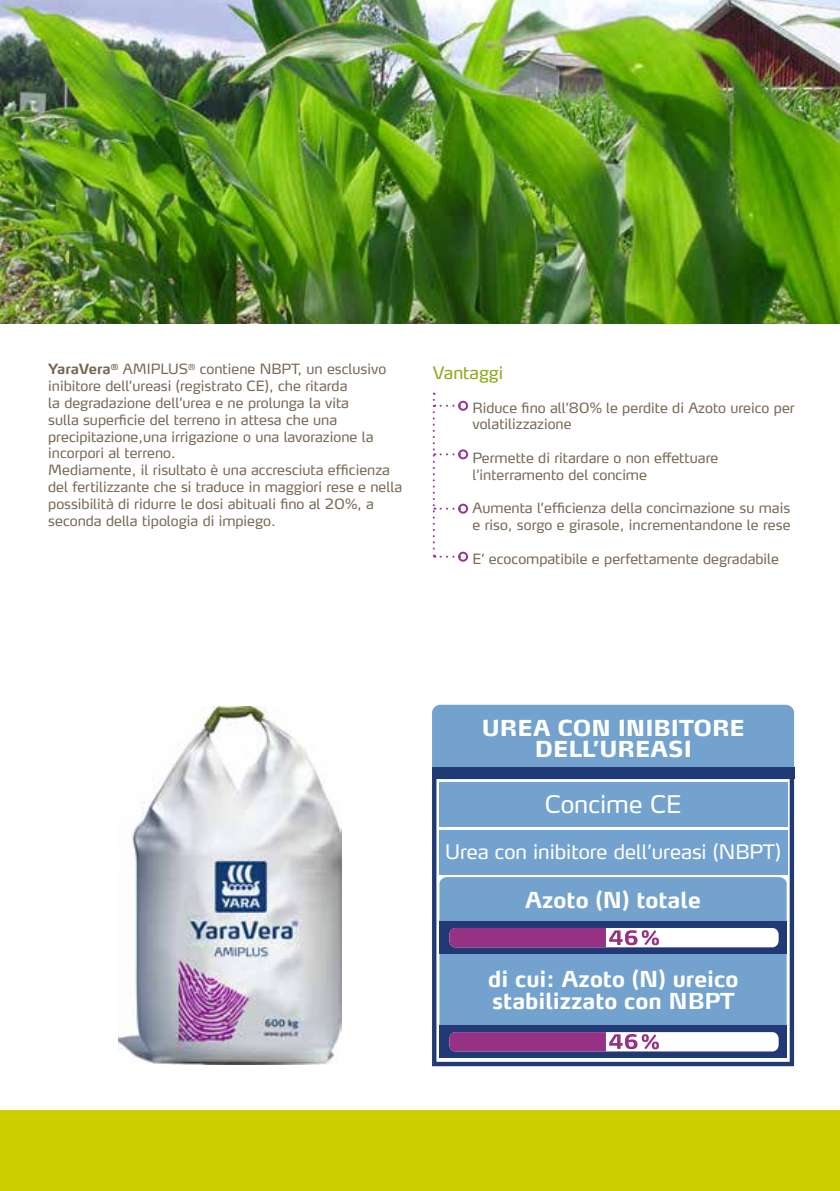
<style>
.page{position:relative;width:840px;height:1191px;background:#fff}
.page>*{position:absolute;margin:0;border:0;box-sizing:border-box;transform-origin:0 0}
.t1{font:24.2px "Yara Max LF";color:#fff}
.t2{font:700 22px/22px "Yara Max LF";color:#fff}
.t3{font:800 22px/22px "Yara Max LF";color:#fff;text-align:center}
.t4{font:19.8px "Yara Max LF";color:#fff}
.t5{font:17px "Yara Max LF";color:#8ba915}
.t6{font:14px/16.8px "Yara Max LF";color:#796956}
.s1{font-weight:700}
</style>
<div class="page">
<img style="left:0;top:0;width:839px;height:323px">
<div style="left:458px;top:401px;width:10px;height:10px;border:2px solid #923a8e;border-radius:50%"></div>
<div style="left:458px;top:449px;width:10px;height:10px;border:2px solid #923a8e;border-radius:50%"></div>
<div style="left:458px;top:503px;width:10px;height:10px;border:2px solid #923a8e;border-radius:50%"></div>
<svg style="left:432px;top:393px;width:28px;height:165px"></svg>
<div style="left:458px;top:552px;width:10px;height:10px;border:2px solid #923a8e;border-radius:50%"></div>
<img style="left:119px;top:706px;width:223px;height:359px">
<div style="left:432px;top:704px;width:361px;height:75px;background:#72a2cd;border-radius:8px"></div>
<div style="left:432px;top:767px;width:361px;height:12px;background:#213974"></div>
<svg style="left:432px;top:779px;width:361px;height:287px;background:#7aa0c7"></svg>
<svg style="left:439px;top:877px;width:347px;height:174px;background:#7991be"></svg>
<div style="left:0;top:1110px;width:839px;height:81px;background:#cdce00"></div>
<p class="t6" style="left:48px;top:360px;width:355px"><span class="s1">YaraVera</span><sup>®</sup> AMIPLUS<sup>®</sup> contiene NBPT, un esclusivo inibitore dell’ureasi (registrato CE), che ritarda<br>la degradazione dell’urea e ne prolunga la vita<br>sulla superficie del terreno in attesa che una precipitazione,una irrigazione o una lavorazione la incorpori al terreno.<br>Mediamente, il risultato è una accresciuta efficienza del fertilizzante che si traduce in maggiori rese e nella possibilità di ridurre le dosi abituali fino al 20%, a seconda della tipologia di impiego.</p>
<p class="t5" style="left:432px;top:362px;width:72px">Vantaggi</p>
<p class="t6" style="left:472px;top:399px;width:323px">Riduce fino all’80% le perdite di Azoto ureico per volatilizzazione</p>
<p class="t6" style="left:472px;top:449px;width:247px">Permette di ritardare o non effettuare l’interramento del concime</p>
<p class="t6" style="left:472px;top:499px;width:319px">Aumenta l’efficienza della concimazione su mais e riso, sorgo e girasole, incrementandone le rese</p>
<p class="t6" style="left:472px;top:550px;width:308px">E’ ecocompatibile e perfettamente degradabile</p>
<h2 class="t3" style="left:481px;top:716px;width:264px">UREA CON INIBITORE<br>DELL’UREASI</h2>
<h1 class="t1" style="left:544px;top:789px;width:138px">Concime CE</h1>
<h3 class="t4" style="left:445px;top:839px;width:337px">Urea con inibitore dell’ureasi (NBPT)</h3>
<h2 class="t2" style="left:525px;top:888px;width:177px">Azoto (N) totale</h2>
<h2 class="t2" style="left:488px;top:967px;width:251px">di cui: Azoto (N) ureico stabilizzato con NBPT</h2>
</div>
